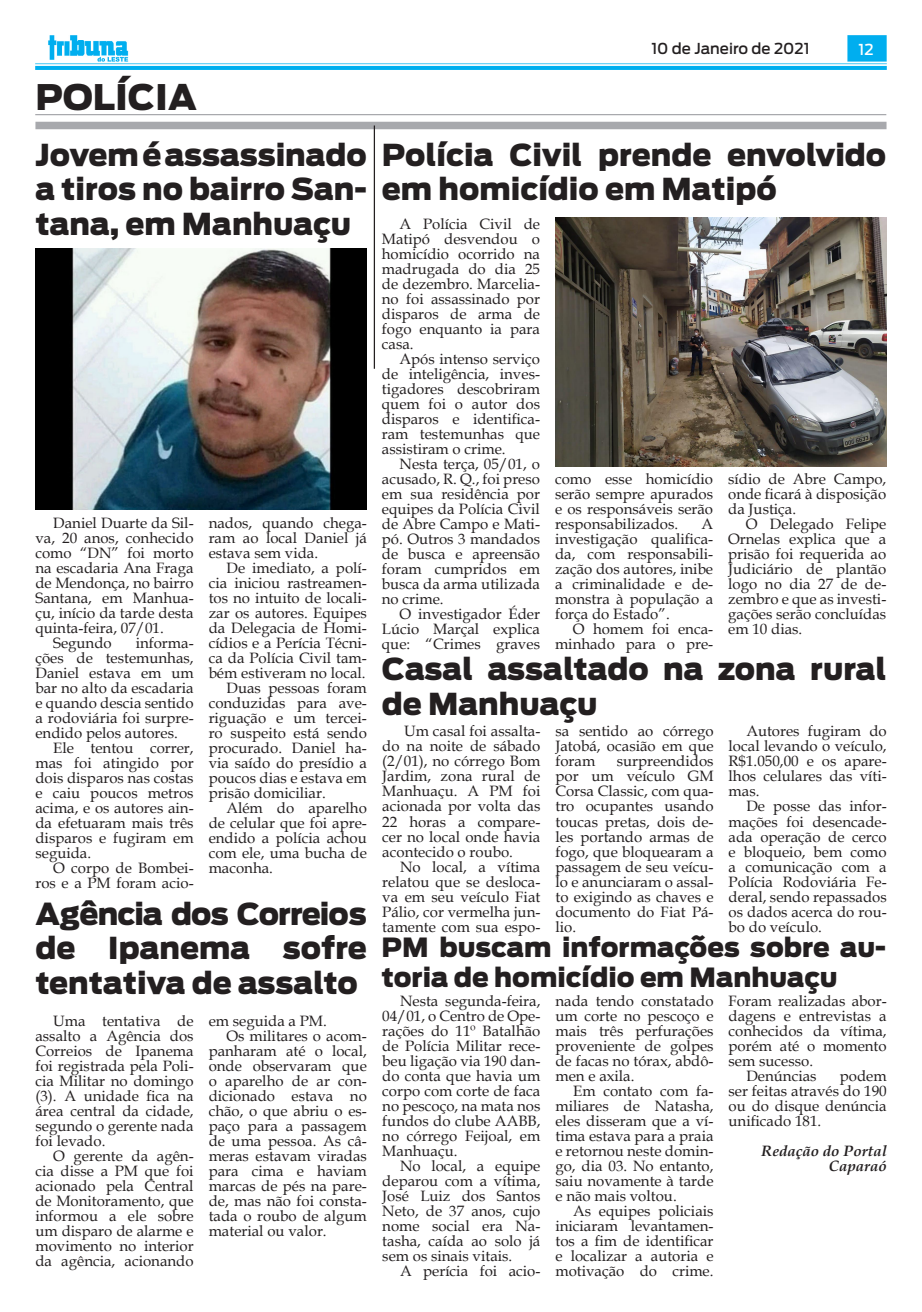
<style>
.page{position:relative;width:922px;height:1312px;background:#fff}
.page>*{position:absolute;margin:0;border:0;box-sizing:border-box;transform-origin:0 0}
.t1{font:900 35px "Antenna";color:#231f20}
.t2{font:900 30px/34.5px "Antenna";color:#231f20;text-align:justify}
.t3{font:900 26.25px/30.1px "Antenna";color:#231f20}
.Tribuna_Texto_-_Book{font:15px/15px "Book Antiqua";color:#231f20;text-align:justify}
.Tribuna_Texto_-_Book-2{font:italic 700 15px/15px "Book Antiqua";color:#231f20;text-align:right}
.t4{font:500 15px "Antenna";color:#231f20}
.t5{font:500 15px "Antenna";color:#fff}
</style>
<div class="page">
<img style="left:35px;top:35px;width:851px;height:34px">
<hr style="left:35px;top:114px;width:851px;height:1px;background:#a8a9ad">
<div style="left:35px;top:122px;width:851px;height:7px;background:#a8a9ad"></div>
<img style="left:35px;top:248px;width:332px;height:261px">
<hr style="left:373px;top:125px;width:2px;height:244px;background:#231f20">
<img style="left:555px;top:217px;width:331px;height:249px">
<p class="t1" style="left:35px;top:76px;width:163px">POLÍCIA</p>
<p class="t2" style="left:35px;top:138px;width:333px">Jovem é assassinado a tiros no bairro San&shy;tana, em Manhuaçu</p>
<p class="Tribuna_Texto_-_Book" style="left:35px;top:514px;width:160px;text-indent:18px">Daniel Duarte da Sil&shy;va, 20 anos, conhecido como “DN” foi morto na escadaria Ana Fraga de Mendonça, no bairro Santana, em Manhua&shy;çu, início da tarde desta quinta-feira, 07/01.</p>
<p class="Tribuna_Texto_-_Book" style="left:53px;top:634px;width:60px">Segundo</p>
<p class="Tribuna_Texto_-_Book" style="left:35px;top:634px;width:160px;text-indent:100px">informa&shy;ções de testemunhas, Daniel estava em um bar no alto da escadaria e quando descia sentido a rodoviária foi surpre&shy;endido pelos autores.</p>
<p class="Tribuna_Texto_-_Book" style="left:35px;top:739px;width:160px;text-indent:18px">Ele tentou correr, mas foi atingido por dois disparos nas costas e caiu poucos metros acima, e os autores ain&shy;da efetuaram mais três disparos e fugiram em seguida.</p>
<p class="Tribuna_Texto_-_Book" style="left:35px;top:859px;width:160px;text-align:right">O corpo de Bombei&shy;ros e a PM foram acio-</p>
<p class="Tribuna_Texto_-_Book" style="left:209px;top:514px;width:160px">nados, quando chega&shy;ram ao local Daniel já estava sem vida.</p>
<p class="Tribuna_Texto_-_Book" style="left:209px;top:559px;width:160px;text-indent:18px">De imediato, a polí&shy;cia iniciou rastreamen&shy;tos no intuito de locali&shy;zar os autores. Equipes da Delegacia de Homi&shy;cídios e a Perícia Técni&shy;ca da Polícia Civil tam&shy;bém estiveram no local.</p>
<p class="Tribuna_Texto_-_Book" style="left:209px;top:679px;width:160px;text-indent:18px">Duas pessoas foram conduzidas para ave&shy;riguação e um tercei&shy;ro suspeito está sendo procurado. Daniel ha&shy;via saído do presídio a poucos dias e estava em prisão domiciliar.</p>
<p class="Tribuna_Texto_-_Book" style="left:209px;top:799px;width:160px;text-indent:18px">Além do aparelho de celular que foi apre&shy;endido a polícia achou com ele, uma bucha de maconha.</p>
<p class="t2" style="left:35px;top:896px;width:333px">Agência dos Correios de Ipanema sofre tentativa de assalto</p>
<p class="Tribuna_Texto_-_Book" style="left:35px;top:1012px;width:160px;text-indent:18px">Uma tentativa de assalto a Agência dos Correios de Ipanema foi registrada pela Poli&shy;cia Militar no domingo (3). A unidade fica na área central da cidade, segundo o gerente nada foi levado.</p>
<p class="Tribuna_Texto_-_Book" style="left:35px;top:1147px;width:160px;text-indent:18px">O gerente da agên&shy;cia disse a PM que foi acionado pela Central de Monitoramento, que informou a ele sobre um disparo de alarme e movimento no interior da agência, acionando</p>
<p class="Tribuna_Texto_-_Book" style="left:209px;top:1012px;width:120px">em seguida a PM.</p>
<p class="Tribuna_Texto_-_Book" style="left:209px;top:1027px;width:160px;text-indent:18px">Os militares o acom&shy;panharam até o local, onde observaram que o aparelho de ar con&shy;dicionado estava no chão, o que abriu o es&shy;paço para a passagem de uma pessoa. As câ&shy;meras estavam viradas para cima e haviam marcas de pés na pare&shy;de, mas não foi consta&shy;tada o roubo de algum material ou valor.</p>
<p class="t4" style="left:651px;top:40px;width:160px">10 de Janeiro de 2021</p>
<p class="t5" style="left:858px;top:40px;width:17px">12</p>
<p class="t2" style="left:382px;top:138px;width:505px">Polícia Civil prende envolvido em homicídio em Matipó</p>
<p class="Tribuna_Texto_-_Book" style="left:382px;top:215px;width:160px;text-indent:18px">A Polícia Civil de Matipó desvendou o homicídio ocorrido na madrugada do dia 25 de dezembro. Marcelia&shy;no foi assassinado por disparos de arma de fogo enquanto ia para casa.</p>
<p class="Tribuna_Texto_-_Book" style="left:382px;top:350px;width:160px;text-indent:18px">Após intenso serviço de inteligência, inves&shy;tigadores descobriram quem foi o autor dos disparos e identifica&shy;ram testemunhas que assistiram o crime.</p>
<p class="Tribuna_Texto_-_Book" style="left:382px;top:455px;width:160px;text-indent:18px">Nesta terça, 05/01, o acusado, R. Q., foi preso em sua residência por equipes da Polícia Civil de Abre Campo e Mati&shy;pó. Outros 3 mandados de busca e apreensão foram cumpridos em busca da arma utilizada no crime.</p>
<p class="Tribuna_Texto_-_Book" style="left:382px;top:605px;width:160px;text-indent:18px">O investigador Éder Lúcio Marçal explica que: “Crimes graves</p>
<p class="Tribuna_Texto_-_Book" style="left:555px;top:471px;width:160px">como esse homicídio serão sempre apurados e os responsáveis serão responsabilizados.</p>
<p class="Tribuna_Texto_-_Book" style="left:555px;top:516px;width:160px;text-indent:146px">A investigação qualifica&shy;da, com responsabili&shy;zação dos autores, inibe a criminalidade e de&shy;monstra à população a força do Estado”.</p>
<p class="Tribuna_Texto_-_Book" style="left:555px;top:621px;width:160px;text-align:right">O homem foi enca&shy;minhado para o pre-</p>
<p class="Tribuna_Texto_-_Book" style="left:728px;top:471px;width:160px">sídio de Abre Campo, onde ficará à disposição da Justiça.</p>
<p class="Tribuna_Texto_-_Book" style="left:728px;top:516px;width:160px;text-indent:18px">O Delegado Felipe Ornelas explica que a prisão foi requerida ao Judiciário de plantão logo no dia 27 de de&shy;zembro e que as investi&shy;gações serão concluídas em 10 dias.</p>
<p class="t2" style="left:382px;top:651px;width:506px">Casal assaltado na zona rural de Manhuaçu</p>
<p class="Tribuna_Texto_-_Book" style="left:382px;top:723px;width:160px;text-indent:22px">Um casal foi assalta&shy;do na noite de sábado (2/01), no córrego Bom Jardim, zona rural de Manhuaçu. A PM foi acionada por volta das 22 horas a compare&shy;cer no local onde havia acontecido o roubo.</p>
<p class="Tribuna_Texto_-_Book" style="left:382px;top:858px;width:160px;text-indent:18px">No local, a vítima relatou que se desloca&shy;va em seu veículo Fiat Pálio, cor vermelha jun&shy;tamente com sua espo-</p>
<p class="Tribuna_Texto_-_Book" style="left:555px;top:723px;width:160px">sa sentido ao córrego Jatobá, ocasião em que foram</p>
<p class="Tribuna_Texto_-_Book" style="left:728px;top:723px;width:160px;text-indent:18px">Autores fugiram do local levando o veículo, R$1.050,00 e os apare&shy;lhos celulares das víti&shy;mas.</p>
<p class="Tribuna_Texto_-_Book" style="left:728px;top:798px;width:160px;text-indent:18px">De posse das infor&shy;mações foi desencade&shy;ada operação de cerco e bloqueio, bem como a comunicação com a Polícia Rodoviária Fe&shy;deral, sendo repassados os dados acerca do rou&shy;bo do veículo.</p>
<p class="Tribuna_Texto_-_Book" style="left:555px;top:753px;width:160px;text-indent:61px">surpreendidos por um veículo GM Corsa Classic, com qua&shy;tro ocupantes usando toucas pretas, dois de&shy;les portando armas de fogo, que bloquearam a passagem de seu veícu&shy;lo e anunciaram o assal&shy;to exigindo as chaves e documento do Fiat Pá&shy;lio.</p>
<p class="t3" style="left:381px;top:932px;width:506px">PM buscam informações sobre au&shy;toria de homicídio em Manhuaçu</p>
<p class="Tribuna_Texto_-_Book" style="left:382px;top:992px;width:160px;text-indent:18px">Nesta segunda-feira, 04/01, o Centro de Ope&shy;rações do 11º Batalhão de Polícia Militar rece&shy;beu ligação via 190 dan&shy;do conta que havia um corpo com corte de faca no pescoço, na mata nos fundos do clube AABB, no córrego Feijoal, em Manhuaçu.</p>
<p class="Tribuna_Texto_-_Book" style="left:382px;top:1157px;width:160px;text-indent:18px">No local, a equipe deparou com a vítima, José Luiz dos Santos Neto, de 37 anos, cujo nome social era Na&shy;tasha, caída ao solo já sem os sinais vitais.</p>
<p class="Tribuna_Texto_-_Book" style="left:400px;top:1262px;width:142px">A perícia foi acio-</p>
<p class="Tribuna_Texto_-_Book" style="left:555px;top:992px;width:160px">nada tendo constatado um corte no pescoço e mais três perfurações proveniente de golpes de facas no tórax, abdô&shy;men e axila.</p>
<p class="Tribuna_Texto_-_Book" style="left:555px;top:1082px;width:160px;text-indent:18px">Em contato com fa&shy;miliares de Natasha, eles disseram que a ví&shy;tima estava para a praia e retornou neste domin&shy;go, dia 03. No entanto, saiu novamente à tarde e não mais voltou.</p>
<p class="Tribuna_Texto_-_Book" style="left:555px;top:1202px;width:160px;text-indent:18px">As equipes policiais iniciaram levantamen&shy;tos a fim de identificar e localizar a autoria e motivação do crime.</p>
<p class="Tribuna_Texto_-_Book" style="left:728px;top:992px;width:160px">Foram realizadas abor&shy;dagens e entrevistas a conhecidos da vítima, porém até o momento sem sucesso.</p>
<p class="Tribuna_Texto_-_Book" style="left:746px;top:1067px;width:72px">Denúncias</p>
<p class="Tribuna_Texto_-_Book" style="left:728px;top:1067px;width:160px;text-indent:111px">podem ser feitas através do 190 ou do disque denúncia unificado 181.</p>
<p class="Tribuna_Texto_-_Book-2" style="left:761px;top:1142px;width:127px">Redação do Portal<br>Caparaó</p>
</div>
